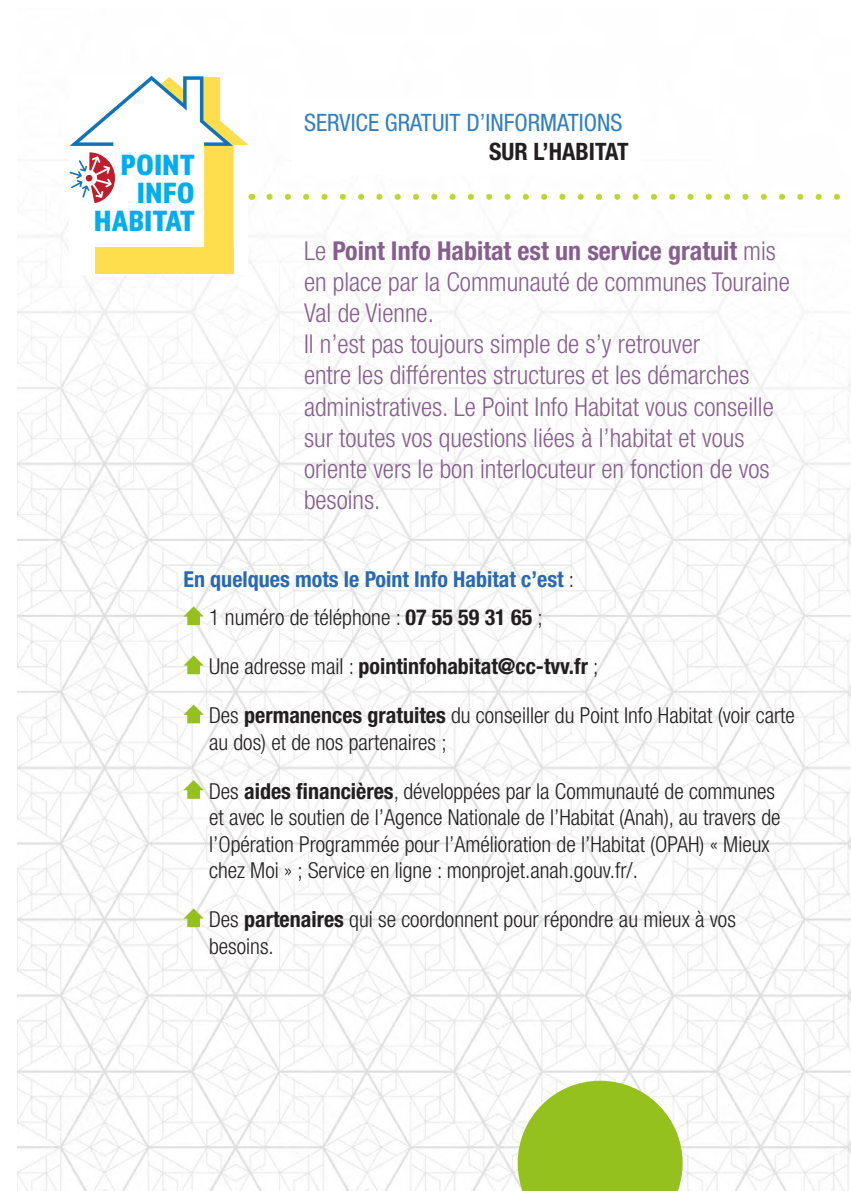
<style>
.page{position:relative;width:851px;height:1191px;background:#fff}
.page>*{position:absolute;margin:0;border:0;box-sizing:border-box;transform-origin:0 0}
.t1{font:30.4px/28px "Almaq Refined";color:#00aeef;text-align:right}
.t2{font:300 condensed 26px/31.2px "Helvetica Neue LT Std";color:#875f8e}
.t3{font:condensed 24px "Helvetica Neue LT Std";color:#317fc2}
.t4{font:700 condensed 24px "Helvetica Neue LT Std";color:#231f20}
.t5{font:300 condensed 22px/26.4px "Helvetica Neue LT Std";color:#231f20}
.t6{font:700 condensed 22px "Helvetica Neue LT Std";color:#231f20}
._3_1_text_Helv_11{font:700 condensed 22px "Helvetica Neue LT Std";color:#2869b3}
.s1{font-weight:700}
.s2{font-weight:300;color:#231f20}
.s3{font-weight:300}
</style>
<div class="page">
<img style="left:17px;top:193px;width:833px;height:998px">
<svg style="left:517px;top:1080px;width:165px;height:111px"></svg>
<svg style="left:183px;top:606px;width:21px;height:19px"></svg>
<svg style="left:183px;top:655px;width:21px;height:19px"></svg>
<svg style="left:183px;top:704px;width:21px;height:19px"></svg>
<svg style="left:183px;top:780px;width:21px;height:19px"></svg>
<svg style="left:183px;top:908px;width:21px;height:19px"></svg>
<svg style="left:69px;top:76px;width:183px;height:197px"></svg>
<svg style="left:269px;top:194px;width:581px;height:6px"></svg>
<p class="t1" style="left:94px;top:149px;width:103px">POINT<br>INFO<br>HABITAT</p>
<p class="t3" style="left:304px;top:109px;width:320px">SERVICE GRATUIT D’INFORMATIONS</p>
<p class="t4" style="left:489px;top:137px;width:141px">SUR L’HABITAT</p>
<p class="t2" style="left:304px;top:235px;width:487px">Le <span class="s1">Point Info Habitat est un service gratuit</span> mis en place par la Communauté de communes Touraine<br>Val de Vienne.</p>
<p class="t2" style="left:304px;top:328px;width:471px">Il n’est pas toujours simple de s’y retrouver<br>entre les différentes structures et les démarches administratives. Le Point Info Habitat vous conseille sur toutes vos questions liées à l’habitat et vous oriente vers le bon interlocuteur en fonction de vos besoins.</p>
<p class="_3_1_text_Helv_11" style="left:183px;top:566px;width:392px">En quelques mots le Point Info Habitat c’est <span class="s2">:</span></p>
<p class="t5" style="left:209px;top:604px;width:335px">1 numéro de téléphone : <span class="s1">07 55 59 31 65</span> ;</p>
<p class="t6" style="left:209px;top:653px;width:391px"><span class="s3">Une adresse mail :</span> pointinfohabitat@cc-tvv.fr <span class="s3">;</span></p>
<p class="t5" style="left:209px;top:702px;width:587px">Des <span class="s1">permanences gratuites</span> du conseiller du Point Info Habitat (voir carte au dos) et de nos partenaires ;</p>
<p class="t5" style="left:209px;top:777px;width:573px">Des <span class="s1">aides financières</span>, développées par la Communauté de communes et avec le soutien de l’Agence Nationale de l’Habitat (Anah), au travers de l’Opération Programmée pour l’Amélioration de l’Habitat (OPAH) « Mieux chez Moi » ; Service en ligne : monprojet.anah.gouv.fr/.</p>
<p class="t5" style="left:209px;top:906px;width:528px">Des <span class="s1">partenaires</span> qui se coordonnent pour répondre au mieux à vos besoins.</p>
</div>
